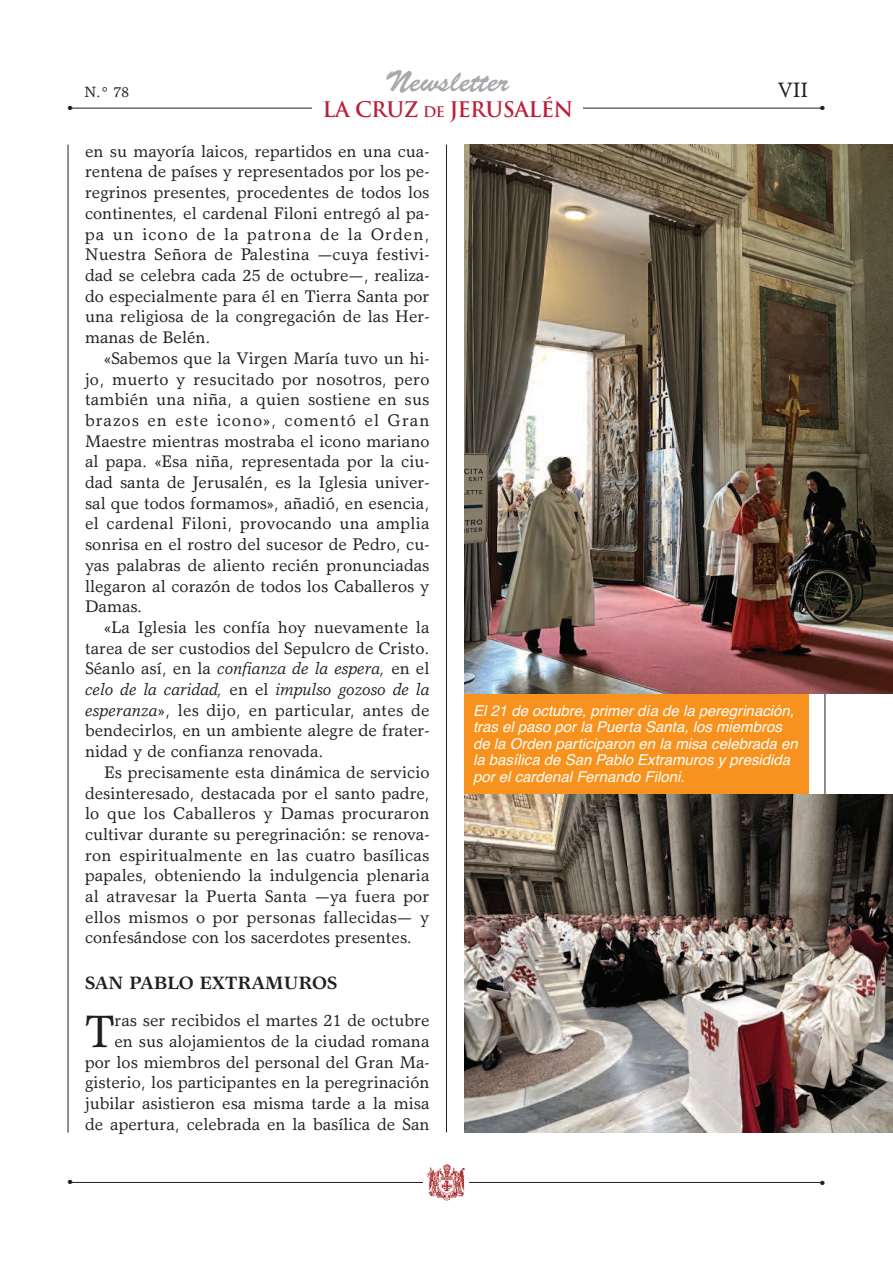
<style>
.page{position:relative;width:893px;height:1263px;background:#fff}
.page>*{position:absolute;margin:0;border:0;box-sizing:border-box;transform-origin:0 0}
.t1{font:45.75px "Garth Graphic";color:#231f20}
.t2{font:30px "Brush Script";color:#a8a9ad}
.t3{font:700 21px "Trajan";letter-spacing:-.025em;color:#bb1f39}
.t4{font:21px "Garth Graphic";color:#231f20}
.t5{font:700 18px "Garth Graphic";color:#231f20}
.t6{font:16.95px/20.7px "Garth Graphic";color:#231f20;text-align:justify}
.t7{font:italic 15px/16.5px "Helvetica";color:#fff}
.t8{font:15px "Garth Graphic";color:#231f20}
.t9{font:6px "Zapf Dingbats";color:#231f20}
.s1{font-size:14.25px}
.s2{font-style:italic}
</style>
<div class="page">
<hr style="left:68px;top:145px;width:1px;height:987px;background:#231f20">
<hr style="left:825px;top:145px;width:1px;height:987px;background:#231f20">
<hr style="left:446px;top:145px;width:1px;height:987px;background:#231f20">
<hr style="left:69px;top:1182px;width:754px;height:1px;background:#231f20">
<div style="left:424px;top:1163px;width:45px;height:41px;background:#fff"></div>
<img style="left:426px;top:1164px;width:39px;height:37px">
<div style="left:464px;top:691px;width:345px;height:104px;background:#f6921d"></div>
<img style="left:464px;top:145px;width:429px;height:549px">
<img style="left:464px;top:795px;width:429px;height:337px">
<hr style="left:69px;top:108px;width:754px;height:1px;background:#231f20">
<div style="left:313px;top:101px;width:270px;height:22px;background:#fff"></div>
<h2 class="t2" style="left:385px;top:69px;width:125px">Newsletter</h2>
<p class="t3" style="left:323px;top:97px;width:252px">LA CRuz <span class="s1">DE</span> JERUSALÉN</p>
<p class="t4" style="left:778px;top:82px;width:32px">VII</p>
<p class="t8" style="left:84px;top:86px;width:46px">N.° 78</p>
<p class="t9" style="left:68px;top:104px;width:6px">●</p>
<p class="t9" style="left:820px;top:105px;width:6px">●</p>
<p class="t6" style="left:85px;top:142px;width:346px">en su mayoría laicos, repartidos en una cua&shy;rentena de países y representados por los pe&shy;regrinos presentes, procedentes de todos los continentes, el cardenal Filoni entregó al pa&shy;pa un icono de la patrona de la Orden, Nuestra Señora de Palestina —cuya festivi&shy;dad se celebra cada 25 de octubre—, realiza&shy;do especialmente para él en Tierra Santa por una religiosa de la congregación de las Her&shy;manas de Belén.</p>
<p class="t6" style="left:85px;top:349px;width:346px;text-indent:19px">«Sabemos que la Virgen María tuvo un hi&shy;jo, muerto y resucitado por nosotros, pero también una niña, a quien sostiene en sus brazos en este icono», comentó el Gran Maestre mientras mostraba el icono mariano al papa. «Esa niña, representada por la ciu&shy;dad santa de Jerusalén, es la Iglesia univer&shy;sal que todos formamos», añadió, en esencia, el cardenal Filoni, provocando una amplia sonrisa en el rostro del sucesor de Pedro, cu&shy;yas palabras de aliento recién pronunciadas llegaron al corazón de todos los Caballeros y Damas.</p>
<p class="t6" style="left:85px;top:618px;width:346px;text-indent:19px">«La Iglesia les confía hoy nuevamente la tarea de ser custodios del Sepulcro de Cristo.<br>Séanlo así, en la <span class="s2">confianza de la espera,</span> en el <span class="s2">celo de la caridad,</span> en el <span class="s2">impulso gozoso de la esperanza</span>», les dijo, en particular, antes de bendecirlos, en un ambiente alegre de frater&shy;nidad y de confianza renovada.</p>
<p class="t6" style="left:85px;top:763px;width:346px;text-indent:19px">Es precisamente esta dinámica de servicio desinteresado, destacada por el santo padre, lo que los Caballeros y Damas procuraron cultivar durante su peregrinación: se renova&shy;ron espiritualmente en las cuatro basílicas papales, obteniendo la indulgencia plenaria al atravesar la Puerta Santa —ya fuera por ellos mismos o por personas fallecidas— y confesándose con los sacerdotes presentes.</p>
<p class="t5" style="left:85px;top:976px;width:254px">SAN PABLO EXTRAMUROS</p>
<h1 class="t1" style="left:85px;top:1014px;width:31px">T</h1>
<p class="t6" style="left:85px;top:1012px;width:346px;text-align:right">ras ser recibidos el martes 21 de octubre<br>en sus alojamientos de la ciudad romana por los miembros del personal del Gran Ma&shy;gisterio, los participantes en la peregrinación jubilar asistieron esa misma tarde a la misa de apertura, celebrada en la basílica de San</p>
<p class="t7" style="left:473px;top:702px;width:326px">El 21 de octubre, primer día de la peregrinación, tras el paso por la Puerta Santa, los miembros de la Orden participaron en la misa celebrada en la basílica de San Pablo Extramuros y presidida por el cardenal Fernando Filoni.</p>
<p class="t9" style="left:68px;top:1179px;width:6px">●</p>
<p class="t9" style="left:820px;top:1179px;width:6px">●</p>
</div>
